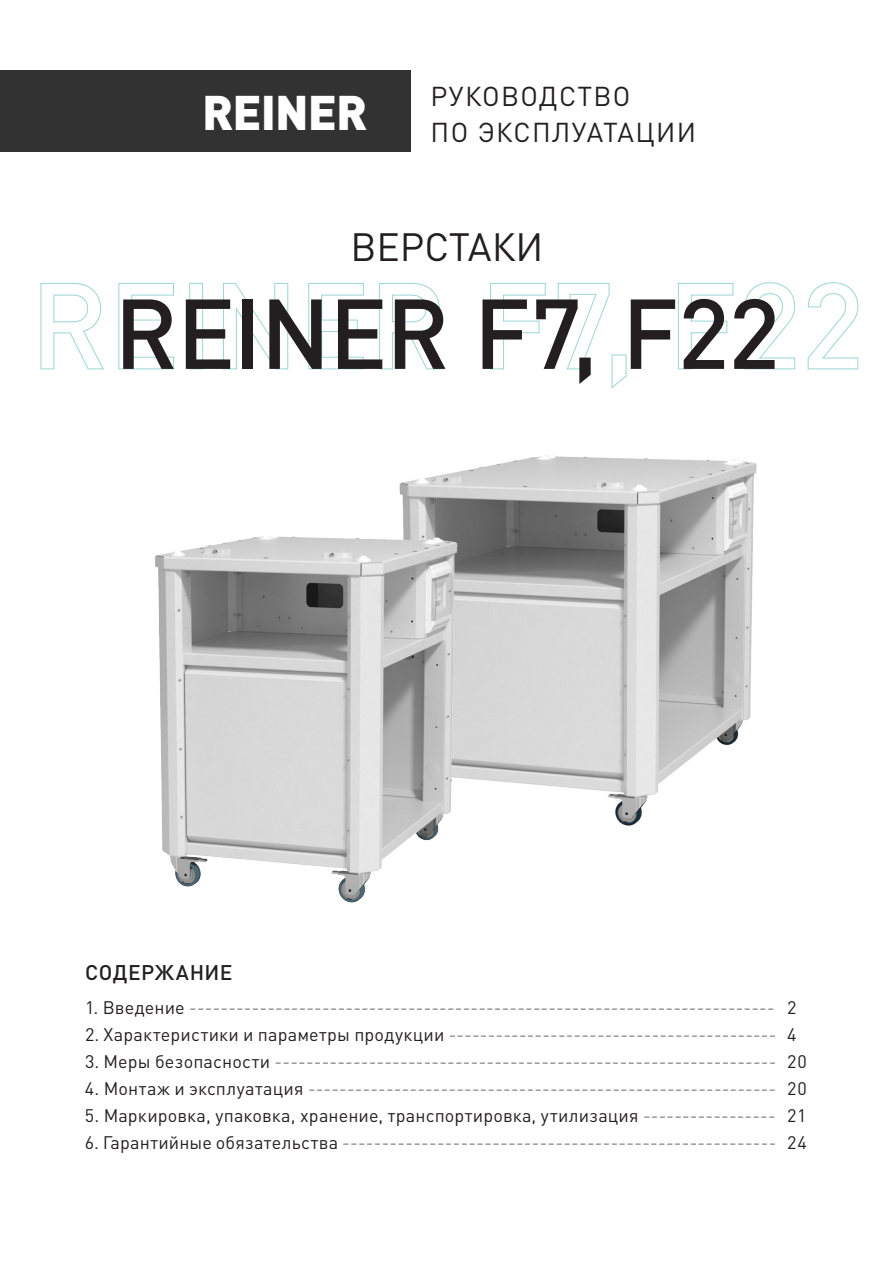
<style>
.page{position:relative;width:893px;height:1263px;background:#fff}
.page>*{position:absolute;margin:0;border:0;box-sizing:border-box;transform-origin:0 0}
.t1{font:500 97.5px "DIN Pro";letter-spacing:-.015em;color:#231f20}
.t2{font:900 48px "DIN Pro";letter-spacing:-.02em;color:#fff}
.t3{font:39px "DIN Pro";color:#231f20}
.t4{font:27px/36px "DIN Pro";letter-spacing:.05em;color:#231f20}
.content{font:500 21px "DIN Pro";letter-spacing:.025em;color:#231f20}
.content-2{font:18px "DIN Pro";letter-spacing:.01em;color:#828282}
.content-3{font:18px "DIN Pro";letter-spacing:.01em;color:#231f20}
.s1{color:#231f20}
.s2{color:#828282}
</style>
<div class="page">
<svg style="left:40px;top:283px;width:64px;height:87px"></svg>
<svg style="left:118px;top:283px;width:56px;height:87px"></svg>
<svg style="left:223px;top:283px;width:65px;height:87px"></svg>
<svg style="left:308px;top:283px;width:56px;height:87px"></svg>
<svg style="left:379px;top:283px;width:64px;height:87px"></svg>
<svg style="left:490px;top:283px;width:56px;height:87px"></svg>
<svg style="left:557px;top:283px;width:70px;height:106px"></svg>
<svg style="left:678px;top:283px;width:56px;height:87px"></svg>
<svg style="left:744px;top:282px;width:51px;height:88px"></svg>
<svg style="left:807px;top:282px;width:52px;height:88px"></svg>
<div style="left:0;top:71px;width:411px;height:81px;background:#323232"></div>
<img style="left:399px;top:455px;width:358px;height:371px">
<img style="left:155px;top:537px;width:313px;height:366px">
<p class="t2" style="left:202px;top:80px;width:167px">REINER</p>
<p class="t4" style="left:431px;top:77px;width:267px">РУКОВОДСТВО<br>ПО ЭКСПЛУАТАЦИИ</p>
<p class="t3" style="left:350px;top:221px;width:195px">ВЕРСТАКИ</p>
<p class="t1" style="left:114px;top:267px;width:667px">REINER F7, F22</p>
<p class="content" style="left:85px;top:958px;width:149px">СОДЕРЖАНИЕ</p>
<p class="content-2" style="left:85px;top:995px;width:691px"><span class="s1">1. Введение</span> ---------------------------------------------------------------------------</p>
<p class="content-2" style="left:85px;top:1022px;width:693px"><span class="s1">2. Характеристики и параметры продукции</span> ------------------------------------------</p>
<p class="content-2" style="left:85px;top:1049px;width:693px"><span class="s1">3. Меры безопасности</span> ----------------------------------------------------------------</p>
<p class="content-2" style="left:85px;top:1076px;width:693px"><span class="s1">4. Монтаж и эксплуатация</span> ------------------------------------------------------------</p>
<p class="content-3" style="left:85px;top:1103px;width:692px">5. Маркировка, упаковка, хранение, транспортировка, утилизация <span class="s2">-----------------</span></p>
<p class="content-2" style="left:85px;top:1130px;width:693px"><span class="s1">6. Гарантийные обязательства</span> -------------------------------------------------------</p>
<p class="content-3" style="left:787px;top:995px;width:11px">2</p>
<p class="content-3" style="left:787px;top:1022px;width:11px">4</p>
<p class="content-3" style="left:787px;top:1049px;width:21px">20</p>
<p class="content-3" style="left:787px;top:1076px;width:21px">20</p>
<p class="content-3" style="left:787px;top:1103px;width:21px">21</p>
<p class="content-3" style="left:787px;top:1130px;width:21px">24</p>
</div>
